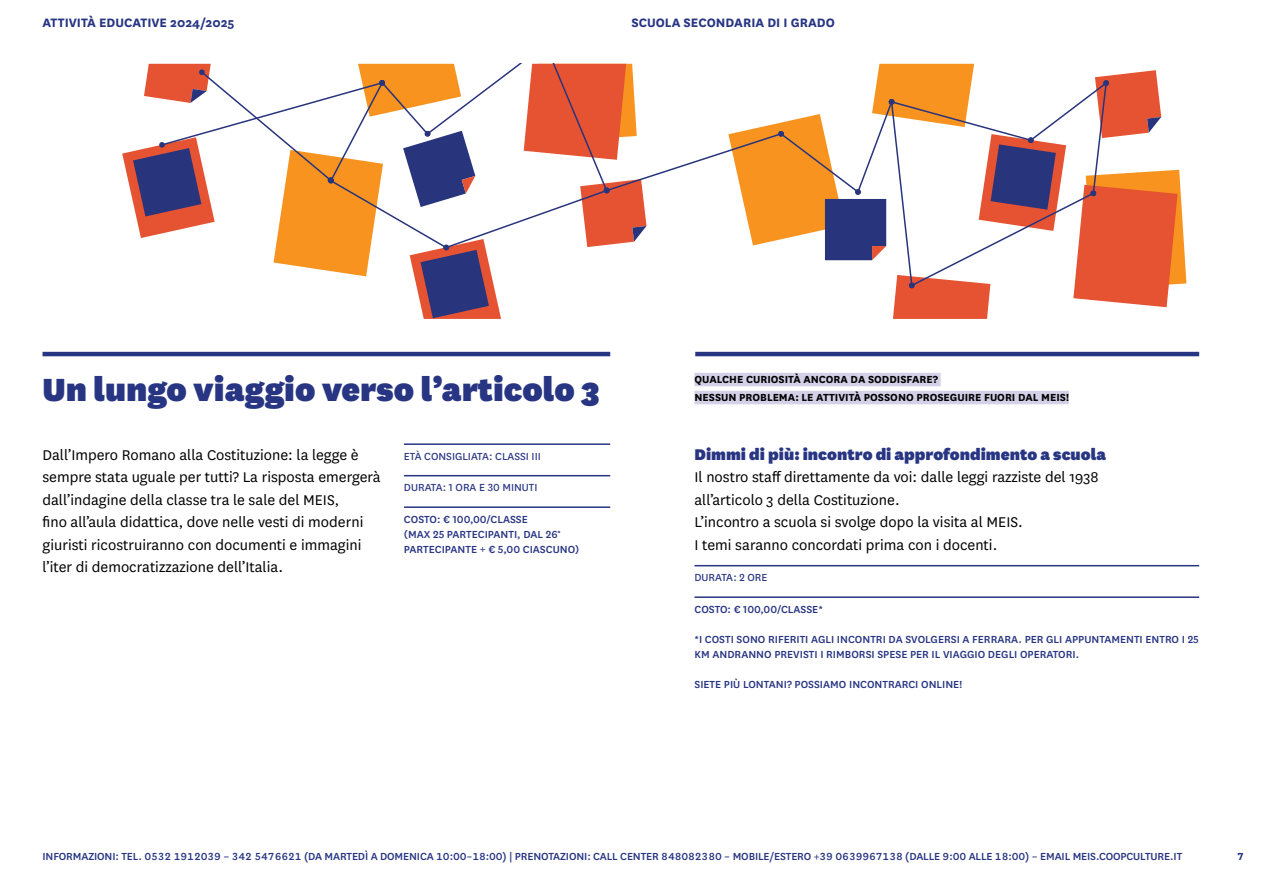
<style>
.page{position:relative;width:1263px;height:893px;background:#fff}
.page>*{position:absolute;margin:0;border:0;box-sizing:border-box;transform-origin:0 0}
.t1{font:900 37.5px "National";color:#283583}
.t2{font:900 18.15px "National";color:#283583}
.t3{font:16.5px/22.5px "National";color:#000}
.t4{font:700 14.25px "National";color:#283583}
.t5{font:500 12px/15px "National";color:#283583}
.t6{font:700 12px/18px "National";color:#000}
.t7{font:12px "National";color:#283583}
.t8{font:700 12px "National";color:#283583}
</style>
<div class="page">
<hr style="left:695px;top:352px;width:504px;height:4px;background:#283583">
<hr style="left:43px;top:352px;width:567px;height:4px;background:#283583">
<hr style="left:404px;top:443px;width:206px;height:2px;background:#283583">
<hr style="left:404px;top:475px;width:206px;height:1px;background:#283583">
<hr style="left:404px;top:506px;width:206px;height:2px;background:#283583">
<hr style="left:694px;top:565px;width:505px;height:1px;background:#283583">
<hr style="left:694px;top:596px;width:505px;height:2px;background:#283583">
<div style="left:694px;top:373px;width:247px;height:13px;background:#d3d0e7"></div>
<div style="left:694px;top:391px;width:375px;height:13px;background:#d3d0e7"></div>
<svg style="left:122px;top:64px;width:1064px;height:255px"></svg>
<p class="t4" style="left:43px;top:12px;width:194px">ATTIVITÀ EDUCATIVE 2024/2025</p>
<p class="t4" style="left:631px;top:12px;width:205px">SCUOLA SECONDARIA DI I GRADO</p>
<p class="t6" style="left:694px;top:370px;width:376px">QUALCHE CURIOSITÀ ANCORA DA SODDISFARE?<br>NESSUN PROBLEMA: LE ATTIVITÀ POSSONO PROSEGUIRE FUORI DAL MEIS!</p>
<h1 class="t1" style="left:43px;top:364px;width:559px">Un lungo viaggio verso l’articolo 3</h1>
<p class="t3" style="left:43px;top:443px;width:340px">Dall’Impero Romano alla Costituzione: la legge è sempre stata uguale per tutti? La risposta emergerà dall’indagine della classe tra le sale del MEIS,<br>fino all’aula didattica, dove nelle vesti di moderni giuristi ricostruiranno con documenti e immagini l’iter di democratizzazione dell’Italia.</p>
<h2 class="t2" style="left:694px;top:442px;width:413px">Dimmi di più: incontro di approfondimento a scuola</h2>
<p class="t7" style="left:404px;top:448px;width:138px">ETÀ CONSIGLIATA: CLASSI III</p>
<p class="t7" style="left:404px;top:480px;width:135px">DURATA: 1 ORA E 30 MINUTI</p>
<p class="t5" style="left:404px;top:511px;width:177px">COSTO: € 100,00/CLASSE<br>(MAX 25 PARTECIPANTI, DAL 26°<br>PARTECIPANTE + € 5,00 CIASCUNO)</p>
<h3 class="t3" style="left:694px;top:465px;width:406px">Il nostro staff direttamente da voi: dalle leggi razziste del 1938 all’articolo 3 della Costituzione.<br>L’incontro a scuola si svolge dopo la visita al MEIS.<br>I temi saranno concordati prima con i docenti.</h3>
<p class="t7" style="left:694px;top:570px;width:75px">DURATA: 2 ORE</p>
<p class="t5" style="left:694px;top:601px;width:130px">COSTO: € 100,00/CLASSE*</p>
<p class="t5" style="left:694px;top:631px;width:506px">*I COSTI SONO RIFERITI AGLI INCONTRI DA SVOLGERSI A FERRARA. PER GLI APPUNTAMENTI ENTRO I 25<br>KM ANDRANNO PREVISTI I RIMBORSI SPESE PER IL VIAGGIO DEGLI OPERATORI.</p>
<p class="t5" style="left:694px;top:676px;width:269px">SIETE PIÙ LONTANI? POSSIAMO INCONTRARCI ONLINE!</p>
<p class="t5" style="left:43px;top:848px;width:1141px">INFORMAZIONI: TEL. 0532 1912039 – 342 5476621 (DA MARTEDÌ A DOMENICA 10:00–18:00) | PRENOTAZIONI: CALL CENTER 848082380 – MOBILE/ESTERO +39 0639967138 (DALLE 9:00 ALLE 18:00) – EMAIL MEIS.COOPCULTURE.IT</p>
<p class="t8" style="left:1237px;top:847px;width:8px">7</p>
</div>
